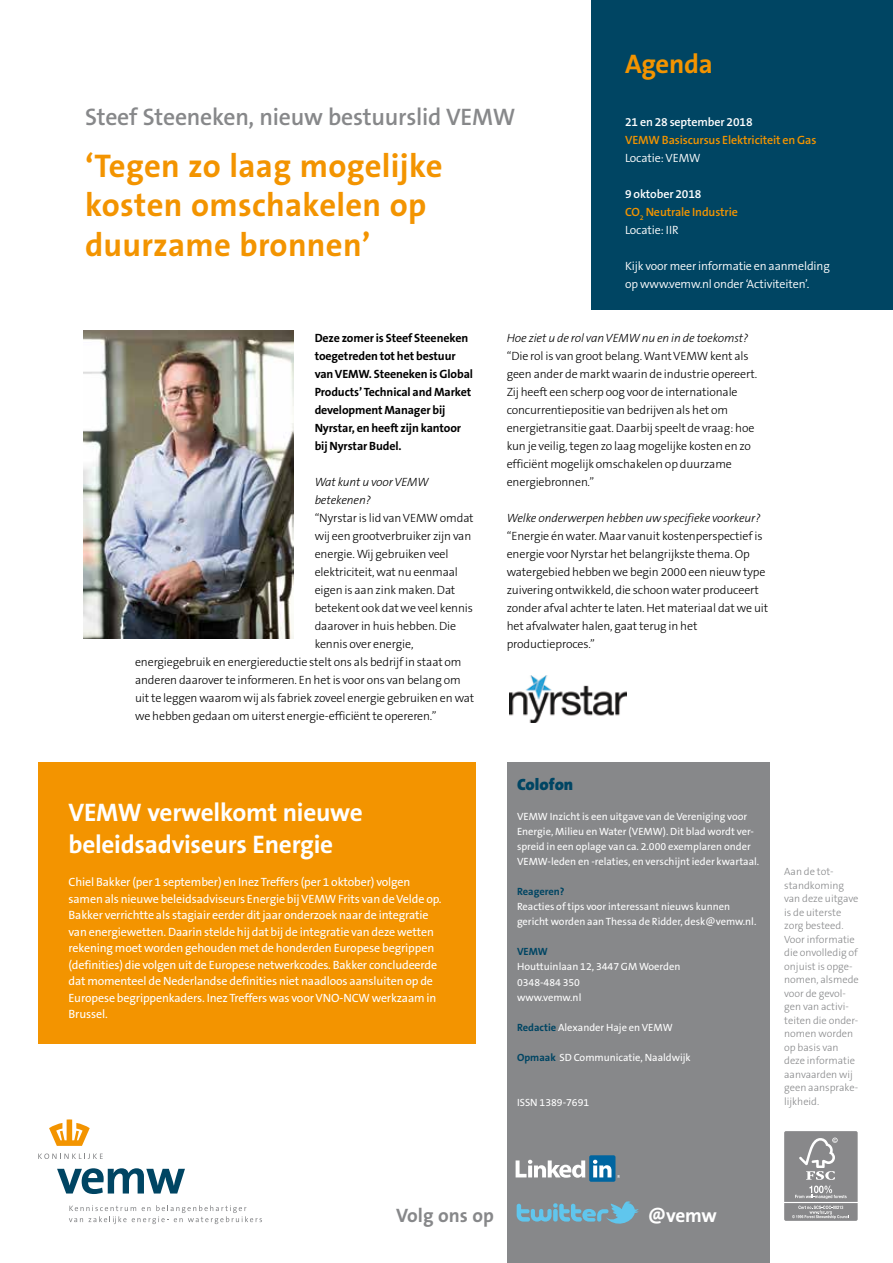
<style>
.page{position:relative;width:893px;height:1263px;background:#fff}
.page>*{position:absolute;margin:0;border:0;box-sizing:border-box;transform-origin:0 0}
.t1{font:700 33px/39.6px "The Sans B W7";letter-spacing:.01em;color:#f39400}
.t2{font:700 27px "The Sans B W7";letter-spacing:-.01em;color:#f39400}
.t3{font:700 25.5px/32.4px "The Sans B W7";letter-spacing:-.01em;color:#fff}
.t4{font:600 24px "The Sans B W6";letter-spacing:-.01em;color:#87888a}
.t5{font:700 19.5px "The Sans B W7";color:#87888a}
.t6{font:700 19.5px "The Sans B W7";color:#fff}
.t7{font:900 16.5px "The Sans B W9";color:#004563}
.t8{font:300 12px/18px "The Sans B W3";letter-spacing:-.01em;color:#000}
.t9{font:12px/16.5px "The Sans B W5 Plain";letter-spacing:-.01em;color:#fff}
.t10{font:700 12px/18px "The Sans B W7";letter-spacing:-.01em;color:#000}
.t11{font:italic 300 12px/18px "The Sans B W3";letter-spacing:-.01em;color:#000}
.t12{font:300 12px/18px "The Sans B W4";letter-spacing:-.01em;color:#fff}
.t13{font:600 12px/18px "The Sans B W6";letter-spacing:-.01em;color:#f39400}
.t14{font:600 12px "The Sans B W6";letter-spacing:-.01em;color:#fff}
.t15{font:10.5px/15px "The Sans B W5 Plain";color:#fff}
.t16{font:300 10.5px/13.5px "The Sans B W3";color:#87888a}
.t17{font:700 10.5px "The Sans B W7";color:#004563}
.s1{color:#fff}
.s2{font-family:"The Sans B W7";font-weight:700;color:#004563}
</style>
<div class="page">
<div style="left:507px;top:762px;width:263px;height:501px;background:#87888a"></div>
<div style="left:591px;top:0;width:302px;height:309px;background:#004563"></div>
<svg style="left:57px;top:1168px;width:128px;height:26px"></svg>
<svg style="left:69px;top:1205px;width:193px;height:19px"></svg>
<svg style="left:38px;top:1153px;width:65px;height:6px"></svg>
<svg style="left:49px;top:1119px;width:41px;height:27px"></svg>
<svg style="left:784px;top:1131px;width:74px;height:90px;background:#969698"></svg>
<div style="left:589px;top:1155px;width:26px;height:27px;background:#0065a0;border-radius:2px"></div>
<svg style="left:516px;top:1160px;width:69px;height:18px"></svg>
<svg style="left:593px;top:1160px;width:18px;height:17px"></svg>
<svg style="left:517px;top:1201px;width:122px;height:23px"></svg>
<div style="left:38px;top:762px;width:438px;height:282px;background:#f39400"></div>
<img style="left:84px;top:331px;width:209px;height:308px">
<img style="left:510px;top:675px;width:116px;height:47px">
<h3 class="t4" style="left:85px;top:102px;width:432px">Steef Steeneken, nieuw bestuurslid VEMW</h3>
<h1 class="t1" style="left:85px;top:146px;width:359px">‘Tegen zo laag mogelijke kosten omschakelen op duurzame bronnen’</h1>
<h2 class="t2" style="left:625px;top:47px;width:89px">Agenda</h2>
<p class="t14" style="left:625px;top:114px;width:129px">21 en 28 september 2018</p>
<p class="t13" style="left:625px;top:131px;width:193px">VEMW Basiscursus Elektriciteit en Gas</p>
<p class="t12" style="left:625px;top:149px;width:77px">Locatie: VEMW</p>
<p class="t13" style="left:625px;top:185px;width:114px"><span class="s1">9 oktober 2018<br></span>CO<sub>2</sub> Neutrale Industrie</p>
<p class="t12" style="left:625px;top:221px;width:55px">Locatie: IIR</p>
<p class="t12" style="left:625px;top:257px;width:206px">Kijk voor meer informatie en aanmelding op www.vemw.nl onder ‘Activiteiten’.</p>
<p class="t10" style="left:315px;top:329px;width:160px">Deze zomer is Steef Steeneken toegetreden tot het bestuur van VEMW. Steeneken is Global<br>Products’ Technical and Market development Manager bij<br>Nyrstar, en heeft zijn kantoor bij Nyrstar Budel.</p>
<p class="t11" style="left:315px;top:473px;width:116px">Wat kunt u voor VEMW betekenen?</p>
<p class="t8" style="left:315px;top:509px;width:161px">“Nyrstar is lid van VEMW omdat</p>
<p class="t8" style="left:315px;top:527px;width:158px">wij een grootverbruiker zijn van</p>
<p class="t8" style="left:315px;top:545px;width:135px">energie. Wij gebruiken veel</p>
<p class="t8" style="left:315px;top:563px;width:145px">elektriciteit, wat nu eenmaal</p>
<p class="t8" style="left:315px;top:581px;width:142px">eigen is aan zink maken. Dat</p>
<p class="t8" style="left:315px;top:599px;width:160px">betekent ook dat we veel kennis</p>
<p class="t8" style="left:315px;top:617px;width:143px">daarover in huis hebben. Die</p>
<p class="t8" style="left:315px;top:635px;width:100px">kennis over energie,</p>
<p class="t8" style="left:135px;top:653px;width:328px">energiegebruik en energiereductie stelt ons als bedrijf in staat om</p>
<p class="t8" style="left:135px;top:671px;width:327px">anderen daarover te informeren. En het is voor ons van belang om</p>
<p class="t8" style="left:135px;top:689px;width:341px">uit te leggen waarom wij als fabriek zoveel energie gebruiken en wat</p>
<p class="t8" style="left:135px;top:707px;width:303px">we hebben gedaan om uiterst energie-efficiënt te opereren.”</p>
<h3 class="t3" style="left:69px;top:796px;width:296px">VEMW verwelkomt nieuwe beleidsadviseurs Energie</h3>
<p class="t9" style="left:69px;top:874px;width:375px">Chiel Bakker (per 1 september) en Inez Treffers (per 1 oktober) volgen samen als nieuwe beleidsadviseurs Energie bij VEMW Frits van de Velde op.<br>Bakker verrichtte als stagiair eerder dit jaar onderzoek naar de integratie van energiewetten. Daarin stelde hij dat bij de integratie van deze wetten rekening moet worden gehouden met de honderden Europese begrippen (definities) die volgen uit de Europese netwerkcodes. Bakker concludeerde dat momenteel de Nederlandse definities niet naadloos aansluiten op de Europese begrippenkaders. Inez Treffers was voor VNO-NCW werkzaam in Brussel.</p>
<p class="t11" style="left:507px;top:329px;width:243px">Hoe ziet u de rol van VEMW nu en in de toekomst?</p>
<p class="t8" style="left:507px;top:347px;width:252px">“Die rol is van groot belang. Want VEMW kent als geen ander de markt waarin de industrie opereert.<br>Zij heeft een scherp oog voor de internationale concurrentiepositie van bedrijven als het om energietransitie gaat. Daarbij speelt de vraag: hoe kun je veilig, tegen zo laag mogelijke kosten en zo efficiënt mogelijk omschakelen op duurzame energiebronnen.”</p>
<p class="t11" style="left:507px;top:509px;width:255px">Welke onderwerpen hebben uw specifieke voorkeur?</p>
<p class="t8" style="left:507px;top:527px;width:263px">“Energie én water. Maar vanuit kostenperspectief is energie voor Nyrstar het belangrijkste thema. Op watergebied hebben we begin 2000 een nieuw type zuivering ontwikkeld, die schoon water produceert zonder afval achter te laten. Het materiaal dat we uit het afvalwater halen, gaat terug in het productieproces.”</p>
<h3 class="t7" style="left:517px;top:774px;width:58px">Colofon</h3>
<p class="t15" style="left:517px;top:809px;width:244px">VEMW Inzicht is een uitgave van de Vereniging voor Energie, Milieu en Water (VEMW). Dit blad wordt ver&shy;spreid in een oplage van ca. 2.000 exemplaren onder VEMW-leden en -relaties, en verschijnt ieder kwartaal.</p>
<p class="t17" style="left:517px;top:885px;width:49px">Reageren?</p>
<p class="t15" style="left:517px;top:899px;width:241px">Reacties of tips voor interessant nieuws kunnen gericht worden aan Thessa de Ridder, desk@vemw.nl.</p>
<p class="t17" style="left:517px;top:945px;width:32px">VEMW</p>
<p class="t15" style="left:517px;top:959px;width:165px">Houttuinlaan 12, 3447 GM Woerden<br>0348-484 350<br>www.vemw.nl</p>
<p class="t15" style="left:517px;top:1019px;width:157px"><span class="s2">Redactie</span> Alexander Haje en VEMW</p>
<p class="t15" style="left:517px;top:1049px;width:175px"><span class="s2">Opmaak</span> SD Communicatie, Naaldwijk</p>
<p class="t15" style="left:517px;top:1094px;width:74px">ISSN 1389-7691</p>
<p class="t16" style="left:784px;top:865px;width:76px">Aan de tot&shy;standkoming van deze uitgave is de uiterste zorg besteed.<br>Voor informatie die onvolledig of onjuist is opge&shy;nomen, alsmede voor de gevol&shy;gen van activi&shy;teiten die onder&shy;nomen worden op basis van deze informatie aanvaarden wij geen aansprake&shy;lijkheid.</p>
<h3 class="t5" style="left:396px;top:1203px;width:99px">Volg ons op</h3>
<h3 class="t6" style="left:648px;top:1203px;width:71px">@vemw</h3>
</div>
